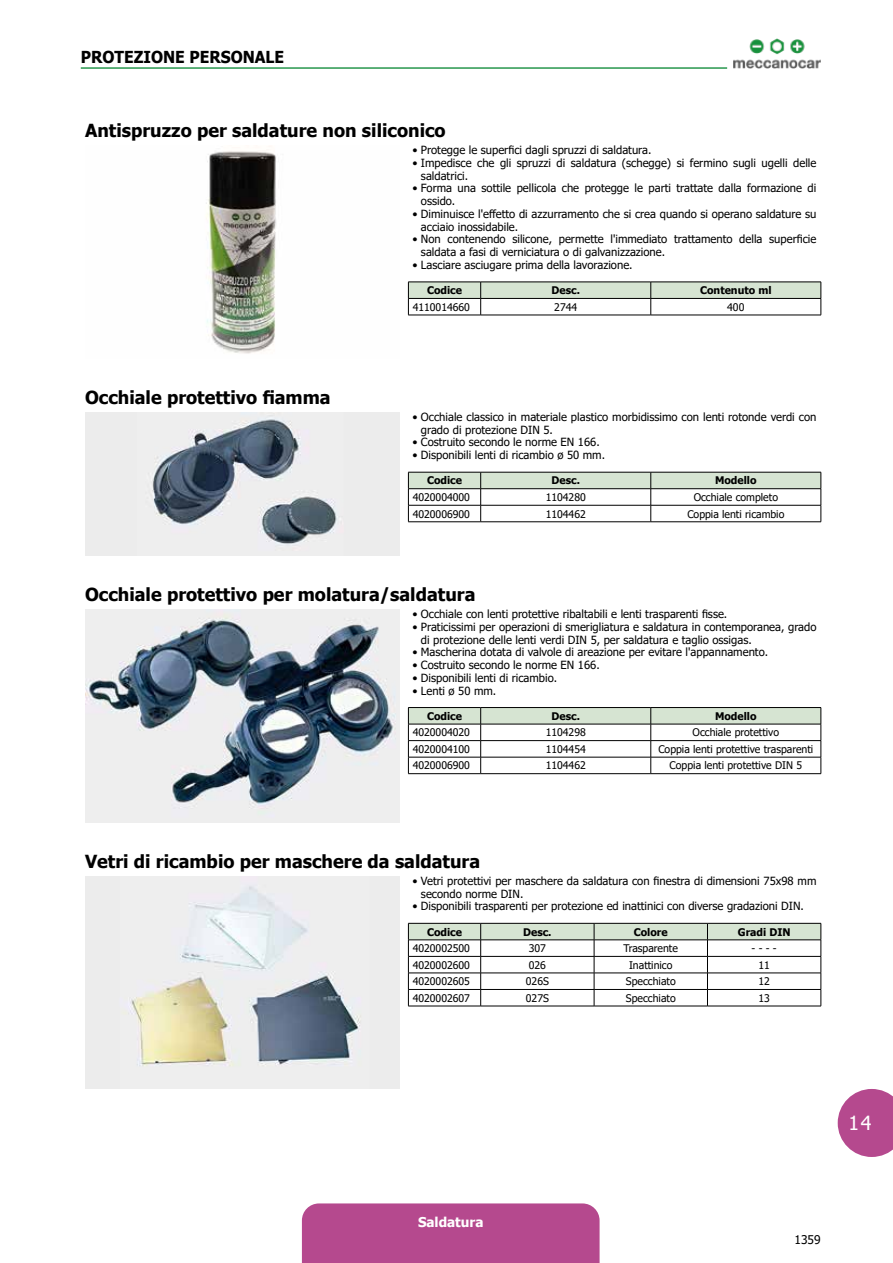
<style>
.page{position:relative;width:893px;height:1263px;background:#fff}
.page>*{position:absolute;margin:0;border:0;box-sizing:border-box;transform-origin:0 0}
.t1{font:19.5px "Tahoma";color:#fff}
.t2{font:700 18px "Tahoma";color:#000}
.t3{font:700 16.5px "Tahoma";color:#000;scale:.95 1}
.t4{font:700 13.5px "Tahoma";color:#fff}
.t5{font:12px "Tahoma";color:#000}
.t6{font:11.25px/12.8px "Tahoma";color:#000}
.t7{font:10.5px "Tahoma";color:#000}
.t8{font:700 10.5px "Tahoma";color:#000}
</style>
<div class="page">
<div style="left:302px;top:1203px;width:298px;height:60px;background:#b5498e"></div>
<svg style="left:838px;top:1089px;width:55px;height:68px;background:#c0659f"></svg>
<img style="left:733px;top:38px;width:88px;height:31px">
<hr style="left:81px;top:67px;width:646px;height:2px;background:#28974e">
<img style="left:206px;top:151px;width:70px;height:203px">
<svg style="left:408px;top:282px;width:414px;height:33px"></svg>
<hr style="left:408px;top:315px;width:73px;height:1px;background:#000">
<hr style="left:481px;top:315px;width:170px;height:1px;background:#000">
<hr style="left:651px;top:315px;width:170px;height:1px;background:#000">
<img style="left:85px;top:412px;width:315px;height:143px">
<svg style="left:408px;top:472px;width:414px;height:50px"></svg>
<hr style="left:408px;top:521px;width:73px;height:1px;background:#000">
<hr style="left:481px;top:521px;width:170px;height:1px;background:#000">
<hr style="left:651px;top:521px;width:170px;height:1px;background:#000">
<img style="left:85px;top:609px;width:314px;height:213px">
<svg style="left:408px;top:707px;width:414px;height:66px"></svg>
<hr style="left:408px;top:773px;width:73px;height:1px;background:#000">
<hr style="left:481px;top:773px;width:170px;height:1px;background:#000">
<hr style="left:651px;top:773px;width:170px;height:1px;background:#000">
<img style="left:85px;top:876px;width:314px;height:213px">
<svg style="left:408px;top:923px;width:414px;height:83px"></svg>
<hr style="left:408px;top:1006px;width:73px;height:1px;background:#000">
<hr style="left:481px;top:1006px;width:113px;height:1px;background:#000">
<hr style="left:594px;top:1006px;width:113px;height:1px;background:#000">
<hr style="left:707px;top:1006px;width:114px;height:1px;background:#000">
<h3 class="t3" style="left:81px;top:45px;width:183px">Protezione personal</h3>
<h3 class="t3" style="left:275px;top:45px;width:12px">e</h3>
<h2 class="t2" style="left:85px;top:118px;width:362px">Antispruzzo per saldature non siliconico</h2>
<p class="t6" style="left:412px;top:144px;width:240px">• Protegge le superfici dagli spruzzi di saldatura.</p>
<p class="t6" style="left:421px;top:157px;width:397px;text-indent:-9px">• Impedisce che gli spruzzi di saldatura (schegge) si fermino sugli ugelli delle saldatrici.</p>
<p class="t6" style="left:421px;top:183px;width:397px;text-indent:-9px">• Forma una sottile pellicola che protegge le parti trattate dalla formazione di ossido.</p>
<p class="t6" style="left:421px;top:208px;width:397px;text-indent:-9px">• Diminuisce l'effetto di azzurramento che si crea quando si operano saldature su acciaio inossidabile.</p>
<p class="t6" style="left:421px;top:234px;width:397px;text-indent:-9px">• Non contenendo silicone, permette l'immediato trattamento della superficie saldata a fasi di verniciatura o di galvanizzazione.</p>
<p class="t6" style="left:412px;top:259px;width:222px">• Lasciare asciugare prima della lavorazione.</p>
<p class="t8" style="left:427px;top:283px;width:37px">Codice</p>
<p class="t8" style="left:551px;top:283px;width:30px">Desc.</p>
<p class="t8" style="left:700px;top:283px;width:73px">Contenuto ml</p>
<p class="t7" style="left:413px;top:300px;width:59px">4110014660</p>
<p class="t7" style="left:554px;top:300px;width:24px">2744</p>
<p class="t7" style="left:727px;top:300px;width:19px">400</p>
<h2 class="t2" style="left:85px;top:385px;width:247px">Occhiale protettivo fiamma</h2>
<p class="t6" style="left:421px;top:411px;width:397px;text-indent:-9px">• Occhiale classico in materiale plastico morbidissimo con lenti rotonde verdi con grado di protezione DIN 5.</p>
<p class="t6" style="left:412px;top:437px;width:189px">• Costruito secondo le norme EN 166.</p>
<p class="t6" style="left:412px;top:449px;width:194px">• Disponibili lenti di ricambio ø 50 mm.</p>
<p class="t8" style="left:427px;top:473px;width:37px">Codice</p>
<p class="t8" style="left:551px;top:473px;width:30px">Desc.</p>
<p class="t8" style="left:715px;top:473px;width:43px">Modello</p>
<p class="t7" style="left:413px;top:490px;width:59px">4020004000</p>
<p class="t7" style="left:546px;top:490px;width:42px">1104280</p>
<p class="t7" style="left:694px;top:490px;width:86px">Occhiale completo</p>
<p class="t7" style="left:413px;top:507px;width:59px">4020006900</p>
<p class="t7" style="left:546px;top:507px;width:42px">1104462</p>
<p class="t7" style="left:687px;top:507px;width:99px">Coppia lenti ricambio</p>
<h2 class="t2" style="left:85px;top:582px;width:392px">Occhiale protettivo per molatura/saldatura</h2>
<p class="t6" style="left:412px;top:608px;width:316px">• Occhiale con lenti protettive ribaltabili e lenti trasparenti fisse.</p>
<p class="t6" style="left:421px;top:621px;width:397px;text-indent:-9px">• Praticissimi per operazioni di smerigliatura e saldatura in contemporanea, grado di protezione delle lenti verdi DIN 5, per saldatura e taglio ossigas.</p>
<p class="t6" style="left:412px;top:646px;width:357px">• Mascherina dotata di valvole di areazione per evitare l'appannamento.</p>
<p class="t6" style="left:412px;top:659px;width:189px">• Costruito secondo le norme EN 166.</p>
<p class="t6" style="left:412px;top:672px;width:146px">• Disponibili lenti di ricambio.</p>
<p class="t6" style="left:412px;top:685px;width:85px">• Lenti ø 50 mm.</p>
<p class="t8" style="left:427px;top:709px;width:37px">Codice</p>
<p class="t8" style="left:551px;top:709px;width:30px">Desc.</p>
<p class="t8" style="left:715px;top:709px;width:43px">Modello</p>
<p class="t7" style="left:413px;top:725px;width:59px">4020004020</p>
<p class="t7" style="left:546px;top:725px;width:42px">1104298</p>
<p class="t7" style="left:693px;top:725px;width:88px">Occhiale protettivo</p>
<p class="t7" style="left:413px;top:742px;width:59px">4020004100</p>
<p class="t7" style="left:546px;top:742px;width:42px">1104454</p>
<p class="t7" style="left:658px;top:742px;width:157px">Coppia lenti protettive trasparenti</p>
<p class="t7" style="left:413px;top:758px;width:59px">4020006900</p>
<p class="t7" style="left:546px;top:758px;width:42px">1104462</p>
<p class="t7" style="left:670px;top:758px;width:134px">Coppia lenti protettive DIN 5</p>
<h2 class="t2" style="left:85px;top:848px;width:397px">Vetri di ricambio per maschere da saldatura</h2>
<p class="t6" style="left:421px;top:875px;width:397px;text-indent:-9px">• Vetri protettivi per maschere da saldatura con finestra di dimensioni 75x98 mm secondo norme DIN.</p>
<p class="t6" style="left:412px;top:900px;width:393px">• Disponibili trasparenti per protezione ed inattinici con diverse gradazioni DIN.</p>
<p class="t8" style="left:427px;top:924px;width:37px">Codice</p>
<p class="t8" style="left:523px;top:924px;width:30px">Desc.</p>
<p class="t8" style="left:634px;top:924px;width:35px">Colore</p>
<p class="t8" style="left:738px;top:924px;width:54px">Gradi DIN</p>
<p class="t7" style="left:413px;top:941px;width:59px">4020002500</p>
<p class="t7" style="left:529px;top:941px;width:19px">307</p>
<p class="t7" style="left:624px;top:941px;width:56px">Trasparente</p>
<p class="t7" style="left:752px;top:941px;width:27px">- - - -</p>
<p class="t7" style="left:413px;top:958px;width:59px">4020002600</p>
<p class="t7" style="left:529px;top:958px;width:19px">026</p>
<p class="t7" style="left:629px;top:958px;width:45px">Inattinico</p>
<p class="t7" style="left:758px;top:958px;width:13px">11</p>
<p class="t7" style="left:413px;top:974px;width:59px">4020002605</p>
<p class="t7" style="left:526px;top:974px;width:25px">026S</p>
<p class="t7" style="left:626px;top:974px;width:51px">Specchiato</p>
<p class="t7" style="left:758px;top:974px;width:13px">12</p>
<p class="t7" style="left:413px;top:991px;width:59px">4020002607</p>
<p class="t7" style="left:526px;top:991px;width:25px">027S</p>
<p class="t7" style="left:626px;top:991px;width:51px">Specchiato</p>
<p class="t7" style="left:758px;top:991px;width:13px">13</p>
<p class="t4" style="left:418px;top:1212px;width:67px">Saldatura</p>
<h1 class="t1" style="left:848px;top:1110px;width:25px">14</h1>
<p class="t5" style="left:794px;top:1231px;width:28px">1359</p>
</div>
